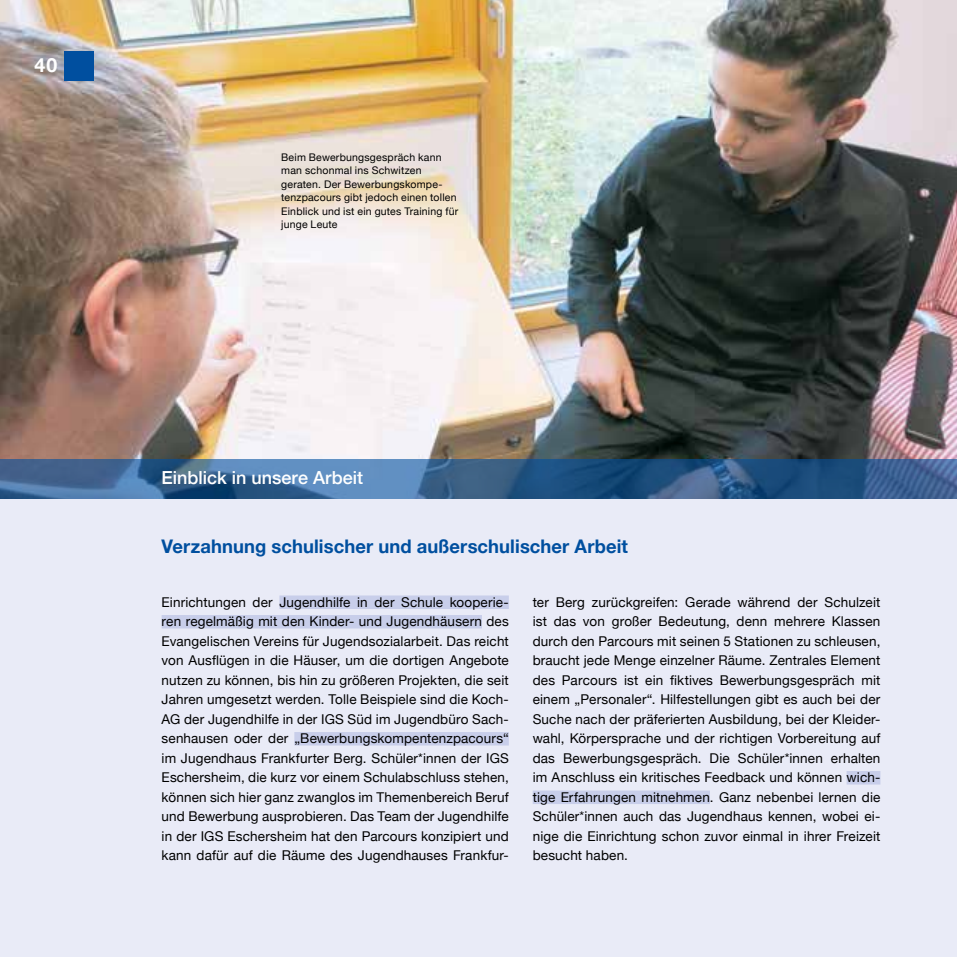
<style>
.page{position:relative;width:957px;height:957px;background:#e9ebf7}
.page>*{position:absolute;margin:0;border:0;box-sizing:border-box;transform-origin:0 0}
.t1{font:700 19.5px "Helvetica Neue";color:#fff}
.t2{font:700 18.75px "Helvetica Neue";letter-spacing:.005em;color:#004f9f}
.t3{font:500 18px "Helvetica Neue";color:#fff}
.t4{font:13.5px/19.5px "Helvetica Neue";letter-spacing:.01em;color:#000;text-align:justify}
.t5{font:10.5px/13.5px "Helvetica Neue";letter-spacing:.02em;color:#000}
</style>
<div class="page">
<img style="left:0;top:0;width:957px;height:459px">
<div style="left:64px;top:51px;width:30px;height:30px;background:#004f9f"></div>
<svg style="left:0;top:459px;width:957px;height:39px;background:#386390"></svg>
<div style="left:279px;top:595px;width:230px;height:14px;background:#c8ceea"></div>
<div style="left:162px;top:615px;width:320px;height:13px;background:#c8ceea"></div>
<div style="left:294px;top:732px;width:215px;height:13px;background:#c8ceea"></div>
<div style="left:846px;top:771px;width:34px;height:13px;background:#c8ceea"></div>
<div style="left:533px;top:790px;width:177px;height:14px;background:#c8ceea"></div>
<h1 class="t1" style="left:34px;top:50px;width:25px">40</h1>
<p class="t5" style="left:281px;top:151px;width:179px">Beim Bewerbungsgespräch kann man schonmal ins Schwitzen geraten. Der Bewerbungskompe&shy;tenzpacours gibt jedoch einen tollen<br>Einblick und ist ein gutes Training für junge Leute</p>
<h3 class="t3" style="left:162px;top:463px;width:203px">Einblick in unsere Arbeit</h3>
<h2 class="t2" style="left:162px;top:531px;width:468px">Verzahnung schulischer und außerschulischer Arbeit</h2>
<p class="t4" style="left:162px;top:593px;width:349px">Einrichtungen der Jugendhilfe in der Schule kooperie&shy;ren regelmäßig mit den Kinder- und Jugendhäusern des Evangelischen Vereins für Jugendsozialarbeit. Das reicht von Ausflügen in die Häuser, um die dortigen Angebote nutzen zu können, bis hin zu größeren Projekten, die seit Jahren umgesetzt werden. Tolle Beispiele sind die Koch-AG der Jugendhilfe in der IGS Süd im Jugendbüro Sach&shy;senhausen oder der „Bewerbungskompentenzpacours“ im Jugendhaus Frankfurter Berg. Schüler*innen der IGS Eschersheim, die kurz vor einem Schulabschluss stehen, können sich hier ganz zwanglos im Themenbereich Beruf und Bewerbung ausprobieren. Das Team der Jugendhilfe in der IGS Eschersheim hat den Parcours konzipiert und kann dafür auf die Räume des Jugendhauses Frankfur-</p>
<p class="t4" style="left:533px;top:593px;width:349px">ter Berg zurückgreifen: Gerade während der Schulzeit ist das von großer Bedeutung, denn mehrere Klassen durch den Parcours mit seinen 5 Stationen zu schleusen, braucht jede Menge einzelner Räume. Zentrales Element des Parcours ist ein fiktives Bewerbungsgespräch mit einem „Personaler“. Hilfestellungen gibt es auch bei der Suche nach der präferierten Ausbildung, bei der Kleider&shy;wahl, Körpersprache und der richtigen Vorbereitung auf das Bewerbungsgespräch. Die Schüler*innen erhalten im Anschluss ein kritisches Feedback und können wich&shy;tige Erfahrungen mitnehmen. Ganz nebenbei lernen die Schüler*innen auch das Jugendhaus kennen, wobei ei&shy;nige die Einrichtung schon zuvor einmal in ihrer Freizeit besucht haben.</p>
</div>
